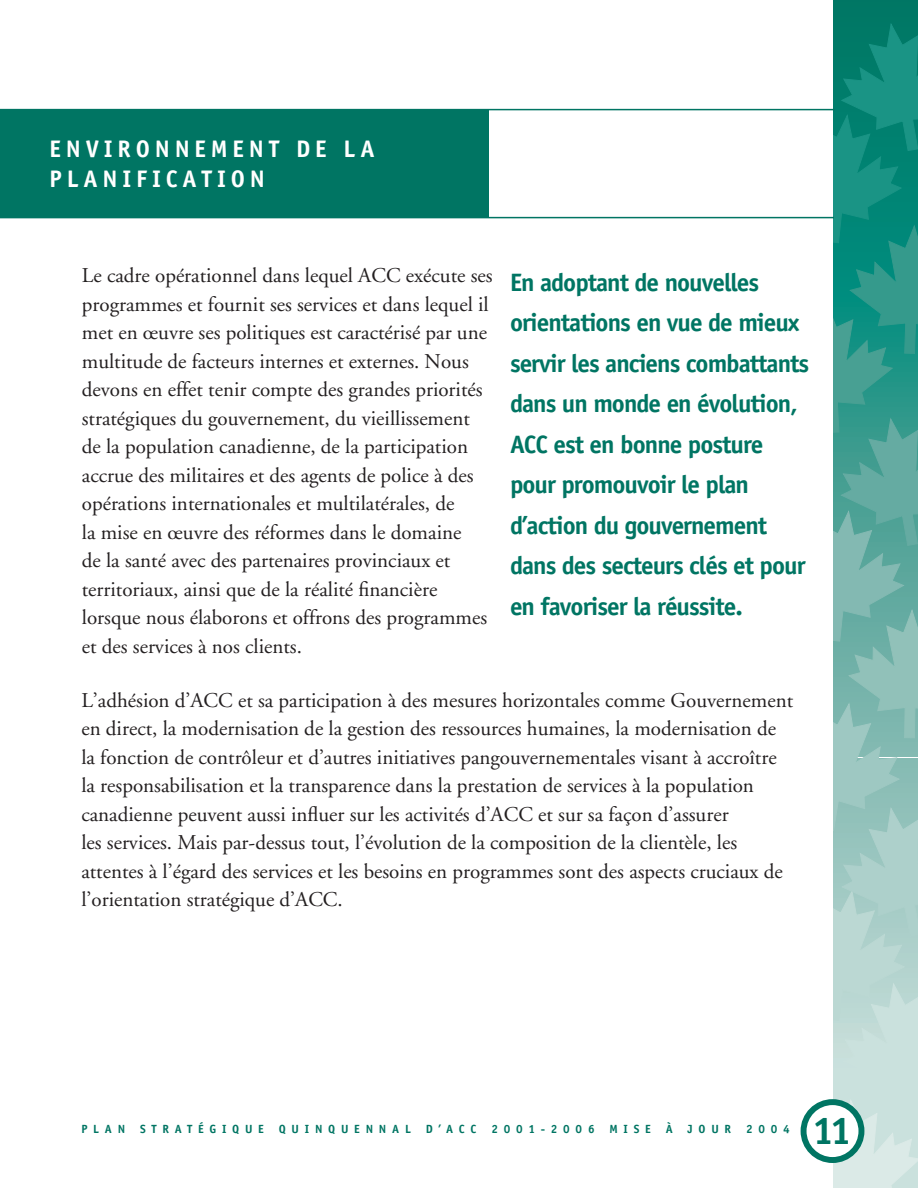
<style>
.page{position:relative;width:918px;height:1188px;background:#fff}
.page>*{position:absolute;margin:0;border:0;box-sizing:border-box;transform-origin:0 0}
.t1{font:700 39px "Officina Sans";color:#007563}
.t2{font:700 25.2px/40.5px "Officina Sans";letter-spacing:-.04em;color:#007563}
.t3{font:700 24px/30px "Officina Sans";letter-spacing:.2em;color:#fff}
.t4{font:21px/28.5px "Adobe Garamond";color:#231f20}
.t5{font:700 11.85px "Officina Sans";letter-spacing:.485em;color:#007563}
</style>
<div class="page">
<hr style="left:833px;top:0;width:85px;height:2px;background:#007664">
<div style="left:833px;top:2px;width:85px;height:5px;background:#007764"></div>
<div style="left:833px;top:7px;width:85px;height:5px;background:#007765"></div>
<div style="left:833px;top:12px;width:85px;height:5px;background:#007765"></div>
<div style="left:833px;top:17px;width:85px;height:5px;background:#007865"></div>
<div style="left:833px;top:22px;width:85px;height:5px;background:#007866"></div>
<svg style="left:833px;top:24px;width:85px;height:1164px;background:#6ab2a8"></svg>
<div style="left:804px;top:1102px;width:57px;height:58px;background:#fff;border-radius:50%"></div>
<div style="left:801px;top:1099px;width:63px;height:64px;border:6px solid #007563;border-radius:50%"></div>
<hr style="left:0;top:217px;width:834px;height:1px;background:#007563">
<hr style="left:0;top:109px;width:835px;height:1px;background:#007563">
<div style="left:0;top:110px;width:488px;height:107px;background:#007563"></div>
<p class="t3" style="left:50px;top:133px;width:327px">ENVIRONNEMENT DE LA<br>PLANIFICATION</p>
<p class="t4" style="left:82px;top:262px;width:412px">Le cadre opérationnel dans lequel ACC exécute ses programmes et fournit ses services et dans lequel il met en œuvre ses politiques est caractérisé par une multitude de facteurs internes et externes. Nous devons en effet tenir compte des grandes priorités stratégiques du gouvernement, du vieillissement de la population canadienne, de la participation accrue des militaires et des agents de police à des opérations internationales et multilatérales, de<br>la mise en œuvre des réformes dans le domaine<br>de la santé avec des partenaires provinciaux et territoriaux, ainsi que de la réalité financière lorsque nous élaborons et offrons des programmes et des services à nos clients.</p>
<p class="t2" style="left:510px;top:262px;width:301px">En adoptant de nouvelles orientations en vue de mieux servir les anciens combattants dans un monde en évolution,<br>ACC est en bonne posture pour promouvoir le plan d’action du gouvernement dans des secteurs clés et pour en favoriser la réussite.</p>
<p class="t4" style="left:81px;top:687px;width:713px">L’adhésion d’ACC et sa participation à des mesures horizontales comme Gouvernement en direct, la modernisation de la gestion des ressources humaines, la modernisation de la fonction de contrôleur et d’autres initiatives pangouvernementales visant à accroître la responsabilisation et la transparence dans la prestation de services à la population canadienne peuvent aussi influer sur les activités d’ACC et sur sa façon d’assurer<br>les services. Mais par-dessus tout, l’évolution de la composition de la clientèle, les attentes à l’égard des services et les besoins en programmes sont des aspects cruciaux de l’orientation stratégique d’ACC.</p>
<p class="t5" style="left:81px;top:1122px;width:710px">PLAN STRATÉGIQUE QUINQUENNAL D’ACC 2001-2006 MISE À JOUR 2004</p>
<h1 class="t1" style="left:812px;top:1106px;width:41px">11</h1>
</div>
